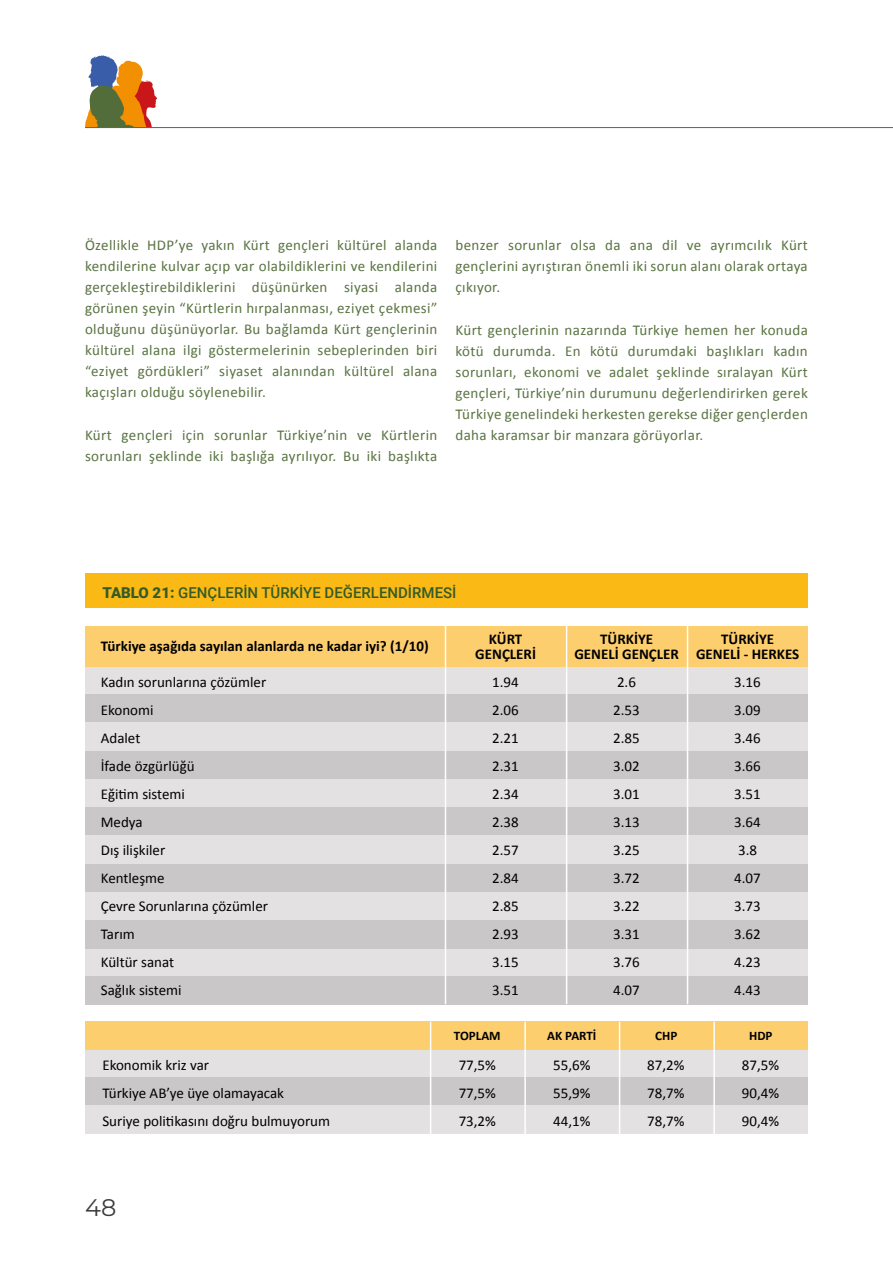
<style>
.page{position:relative;width:893px;height:1263px;background:#fff}
.page>*{position:absolute;margin:0;border:0;box-sizing:border-box;transform-origin:0 0}
.t1{font:24px "Montserrat";color:#3c3c3b}
.t2{font:15px/21px "Calibri";letter-spacing:.025em;color:#597341;text-align:justify}
.t3{font:15px/28px "Calibri";color:#000;text-align:justify}
.t4{font:700 15px/15px "Calibri";color:#000;text-align:center}
.t5{font:500 15px "Roboto";color:#345c27}
.t6{font:700 13.05px "Calibri";color:#000}
.s1{font-weight:900}
</style>
<div class="page">
<svg style="left:85px;top:55px;width:72px;height:72px"></svg>
<hr style="left:85px;top:127px;width:808px;height:1px;background:#536d3a">
<div style="left:85px;top:573px;width:723px;height:34px;background:#fbb916"></div>
<div style="left:85px;top:948px;width:723px;height:28px;background:#e3e1e2"></div>
<div style="left:85px;top:976px;width:723px;height:28px;background:#cac7c8"></div>
<div style="left:85px;top:751px;width:723px;height:28px;background:#cac7c8"></div>
<div style="left:85px;top:864px;width:723px;height:28px;background:#cac7c8"></div>
<div style="left:85px;top:666px;width:723px;height:29px;background:#e3e1e2"></div>
<div style="left:85px;top:779px;width:723px;height:28px;background:#e3e1e2"></div>
<div style="left:85px;top:892px;width:723px;height:28px;background:#e3e1e2"></div>
<div style="left:85px;top:626px;width:723px;height:40px;background:#fdce6e"></div>
<div style="left:85px;top:695px;width:723px;height:28px;background:#cac7c8"></div>
<div style="left:85px;top:807px;width:723px;height:28px;background:#cac7c8"></div>
<div style="left:85px;top:920px;width:723px;height:28px;background:#cac7c8"></div>
<div style="left:85px;top:723px;width:723px;height:28px;background:#e3e1e2"></div>
<div style="left:85px;top:835px;width:723px;height:29px;background:#e3e1e2"></div>
<hr style="left:445px;top:626px;width:1px;height:378px;background:#fff">
<hr style="left:566px;top:626px;width:1px;height:378px;background:#fff">
<hr style="left:687px;top:626px;width:1px;height:378px;background:#fff">
<div style="left:85px;top:1049px;width:723px;height:29px;background:#e3e1e2"></div>
<div style="left:85px;top:1078px;width:723px;height:28px;background:#cac7c8"></div>
<div style="left:85px;top:1022px;width:723px;height:28px;background:#fdce6e"></div>
<div style="left:85px;top:1106px;width:723px;height:28px;background:#e3e1e2"></div>
<hr style="left:430px;top:1022px;width:1px;height:112px;background:#fff">
<hr style="left:524px;top:1022px;width:2px;height:112px;background:#fff">
<hr style="left:713px;top:1022px;width:2px;height:112px;background:#fff">
<hr style="left:619px;top:1022px;width:1px;height:112px;background:#fff">
<p class="t2" style="left:85px;top:235px;width:354px">Özellikle HDP’ye yakın Kürt gençleri kültürel alanda kendilerine kulvar açıp var olabildiklerini ve kendilerini gerçekleştirebildiklerini düşünürken siyasi alanda görünen şeyin “Kürtlerin hırpalanması, eziyet çekmesi” olduğunu düşünüyorlar. Bu bağlamda Kürt gençlerinin kültürel alana ilgi göstermelerinin sebeplerinden biri “eziyet gördükleri” siyaset alanından kültürel alana kaçışları olduğu söylenebilir.</p>
<p class="t2" style="left:85px;top:424px;width:354px">Kürt gençleri için sorunlar Türkiye’nin ve Kürtlerin sorunları şeklinde iki başlığa ayrılıyor. Bu iki başlıkta</p>
<p class="t2" style="left:455px;top:235px;width:354px">benzer sorunlar olsa da ana dil ve ayrımcılık Kürt gençlerini ayrıştıran önemli iki sorun alanı olarak ortaya çıkıyor.</p>
<p class="t2" style="left:455px;top:319px;width:354px">Kürt gençlerinin nazarında Türkiye hemen her konuda kötü durumda. En kötü durumdaki başlıkları kadın sorunları, ekonomi ve adalet şeklinde sıralayan Kürt gençleri, Türkiye’nin durumunu değerlendirirken gerek Türkiye genelindeki herkesten gerekse diğer gençlerden daha karamsar bir manzara görüyorlar.</p>
<p class="t5" style="left:102px;top:583px;width:356px"><span class="s1">TABLO 21:</span> GENÇLERİN TÜRKİYE DEĞERLENDİRMESİ</p>
<p class="t4" style="left:101px;top:638px;width:329px">Türkiye aşağıda sayılan alanlarda ne kadar iyi? (1/10)</p>
<p class="t3" style="left:101px;top:668px;width:169px;text-align:left">Kadın sorunlarına çözümler<br>Ekonomi<br>Adalet<br>İfade özgürlüğü<br>Eğitim sistemi<br>Medya<br>Dış ilişkiler<br>Kentleşme<br>Çevre Sorunlarına çözümler<br>Tarım<br>Kültür sanat<br>Sağlık sistemi</p>
<p class="t4" style="left:475px;top:632px;width:62px">KÜRT<br>GENÇLERİ</p>
<p class="t3" style="left:492px;top:668px;width:28px">1.94<br>2.06<br>2.21<br>2.31<br>2.34<br>2.38<br>2.57<br>2.84<br>2.85<br>2.93<br>3.15<br>3.51</p>
<p class="t4" style="left:574px;top:632px;width:106px">TÜRKİYE<br>GENELİ GENÇLER</p>
<p class="t3" style="left:613px;top:668px;width:28px;text-align:left">2.6<br>2.53<br>2.85<br>3.02<br>3.01<br>3.13<br>3.25<br>3.72<br>3.22<br>3.31<br>3.76<br>4.07</p>
<p class="t4" style="left:696px;top:632px;width:105px">TÜRKİYE<br>GENELİ - HERKES</p>
<p class="t3" style="left:734px;top:668px;width:28px;text-align:left">3.16<br>3.09<br>3.46<br>3.66<br>3.51<br>3.64<br>3.8<br>4.07<br>3.73<br>3.62<br>4.23<br>4.43</p>
<p class="t3" style="left:102px;top:1051px;width:229px;text-align:left">Ekonomik kriz var<br>Türkiye AB’ye üye olamayacak<br>Suriye politikasını doğru bulmuyorum</p>
<p class="t6" style="left:454px;top:1027px;width:48px">TOPLAM</p>
<p class="t3" style="left:459px;top:1051px;width:39px">77,5% 77,5% 73,2%</p>
<p class="t6" style="left:547px;top:1027px;width:51px">AK PARTİ</p>
<p class="t3" style="left:553px;top:1051px;width:39px">55,6% 55,9% 44,1%</p>
<p class="t6" style="left:655px;top:1027px;width:24px">CHP</p>
<p class="t3" style="left:647px;top:1051px;width:39px">87,2% 78,7% 78,7%</p>
<p class="t6" style="left:749px;top:1027px;width:25px">HDP</p>
<p class="t3" style="left:742px;top:1051px;width:39px">87,5% 90,4% 90,4%</p>
<h1 class="t1" style="left:85px;top:1191px;width:33px">48</h1>
</div>
